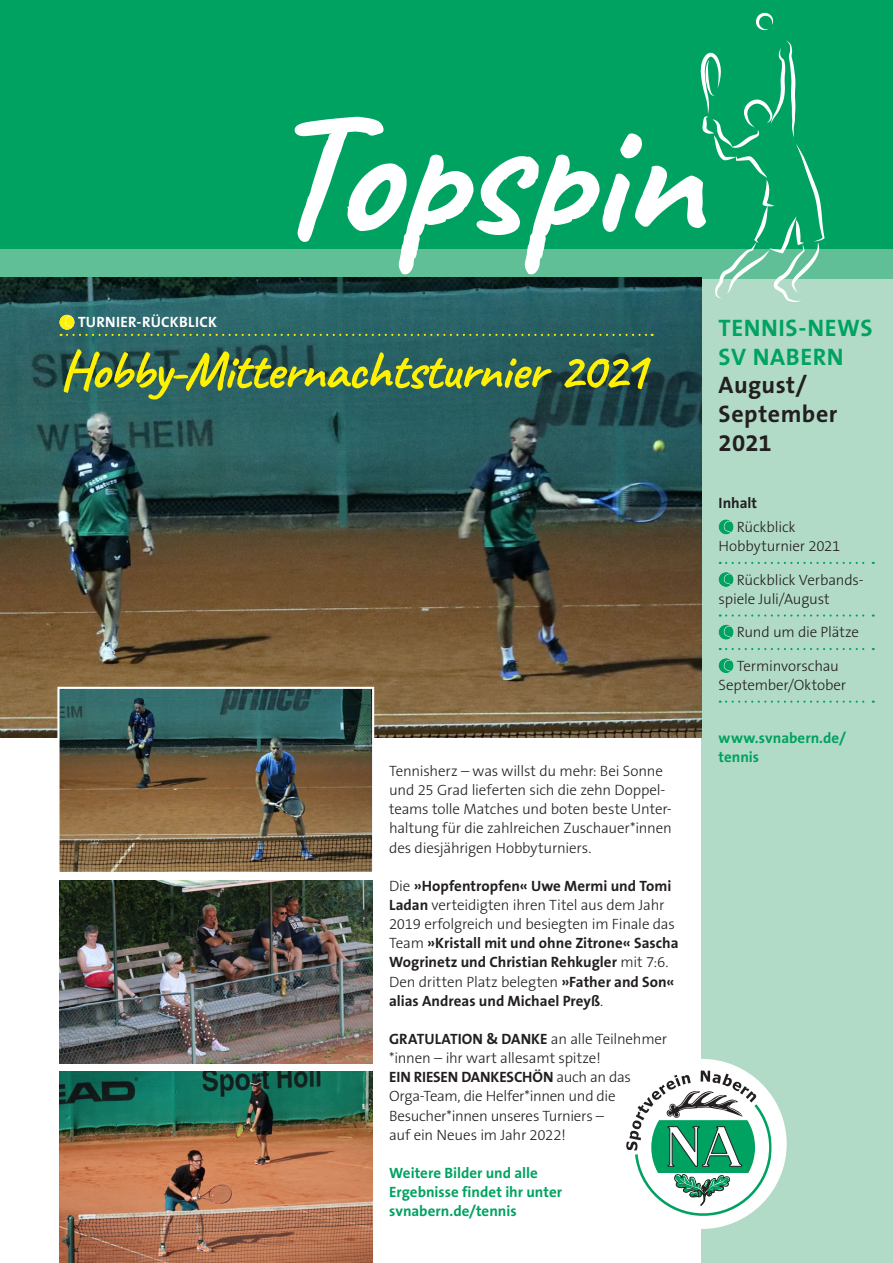
<style>
.page{position:relative;width:893px;height:1263px;background:#fff}
.page>*{position:absolute;margin:0;border:0;box-sizing:border-box;transform-origin:0 0}
.t1{font:700 180px "Caveat";letter-spacing:-.015em;color:#fff}
.t2{font:700 54px "Caveat";letter-spacing:-.02em;color:#fff101}
.t3{font:700 24px/28.7px "The Sans B7";letter-spacing:.02em;color:#231f20}
.t4{font:700 24px "The Sans B7";letter-spacing:.025em;color:#00a261}
.Copy_10pt_Raster{font:300 15px/19.2px "The Sans B3";letter-spacing:-.015em;color:#231f20}
.Copy_10pt_Raster-2{font:700 15px/19.2px "The Sans B7";color:#231f20}
.Copy_10pt_Raster-3{font:700 15px/19.2px "The Sans B7";color:#00a261}
.t5{font:700 15px "The Sans B7";letter-spacing:.02em;color:#fff}
.s1{font-family:"The Sans B3";font-weight:300}
.s2{font-family:"The Sans B7";font-weight:700}
</style>
<div class="page">
<div style="left:702px;top:279px;width:191px;height:984px;background:#b1dbc7"></div>
<div style="left:0;top:0;width:893px;height:251px;background:#00a261"></div>
<div style="left:0;top:249px;width:893px;height:30px;background:#60bf97"></div>
<svg style="left:701px;top:40px;width:124px;height:262px"></svg>
<svg style="left:756px;top:13px;width:17px;height:17px"></svg>
<div style="left:617px;top:1059px;width:170px;height:170px;background:#fff;border-radius:50%"></div>
<svg style="left:626px;top:1070px;width:146px;height:146px"></svg>
<img style="left:0;top:277px;width:702px;height:461px">
<img style="left:56px;top:686px;width:319px;height:186px">
<img style="left:60px;top:880px;width:312px;height:183px">
<img style="left:60px;top:1071px;width:312px;height:192px">
<svg style="left:720px;top:562px;width:154px;height:2px"></svg>
<svg style="left:720px;top:614px;width:154px;height:3px"></svg>
<svg style="left:720px;top:648px;width:154px;height:2px"></svg>
<svg style="left:720px;top:701px;width:154px;height:2px"></svg>
<img style="left:719px;top:519px;width:14px;height:15px;border-radius:7px">
<img style="left:719px;top:572px;width:14px;height:15px;border-radius:7px">
<img style="left:719px;top:625px;width:14px;height:15px;border-radius:7px">
<img style="left:719px;top:658px;width:14px;height:15px;border-radius:7px">
<svg style="left:61px;top:334px;width:592px;height:2px"></svg>
<img style="left:60px;top:315px;width:14px;height:15px;border-radius:7px">
<p class="t1" style="left:265px;top:60px;width:438px">Topspin</p>
<p class="t5" style="left:78px;top:314px;width:141px">TURNIER-RÜCKBLICK</p>
<p class="t2" style="left:60px;top:336px;width:588px">Hobby-Mitternachtsturnier 2021</p>
<p class="t4" style="left:719px;top:315px;width:155px">TENNIS-NEWS</p>
<p class="t4" style="left:719px;top:344px;width:127px">SV NABERN</p>
<p class="t3" style="left:719px;top:372px;width:120px">August/<br>September<br>2021</p>
<p class="Copy_10pt_Raster" style="left:389px;top:762px;width:284px">Tennisherz – was willst du mehr: Bei Sonne und 25 Grad lieferten sich die zehn Doppel&shy;teams tolle Matches und boten beste Unter&shy;haltung für die zahlreichen Zuschauer*innen des diesjährigen Hobbyturniers.</p>
<p class="Copy_10pt_Raster-2" style="left:389px;top:877px;width:291px"><span class="s1">Die</span> »Hopfentropfen« Uwe Mermi und Tomi Ladan <span class="s1">verteidigten ihren Titel aus dem Jahr 2019 erfolgreich und besiegten im Finale das Team</span> »Kristall mit und ohne Zitrone« Sascha Wogrinetz und Christian Rehkugler <span class="s1">mit 7:6.<br>Den dritten Platz belegten</span> »Father and Son« alias Andreas und Michael Preyß<span class="s1">.</span></p>
<p class="Copy_10pt_Raster" style="left:389px;top:1030px;width:280px"><span class="s2">GRATULATION &amp; DANKE</span> an alle Teilnehmer *innen – ihr wart allesamt spitze!</p>
<p class="Copy_10pt_Raster" style="left:389px;top:1068px;width:243px"><span class="s2">EIN RIESEN DANKESCHÖN</span> auch an das<br>Orga-Team, die Helfer*innen und die<br>Besucher*innen unseres Turniers –<br>auf ein Neues im Jahr 2022!</p>
<p class="Copy_10pt_Raster-3" style="left:389px;top:1164px;width:174px">Weitere Bilder und alle<br>Ergebnisse findet ihr unter svnabern.de/tennis</p>
<p class="Copy_10pt_Raster-2" style="left:719px;top:494px;width:40px">Inhalt</p>
<p class="Copy_10pt_Raster" style="left:719px;top:518px;width:123px;text-indent:18px">Rückblick<br>Hobbyturnier 2021</p>
<p class="Copy_10pt_Raster" style="left:719px;top:571px;width:146px;text-indent:18px">Rückblick Verbands&shy;spiele Juli/August</p>
<p class="Copy_10pt_Raster" style="left:737px;top:623px;width:124px">Rund um die Plätze</p>
<p class="Copy_10pt_Raster" style="left:719px;top:657px;width:129px;text-indent:18px">Terminvorschau<br>September/Oktober</p>
<p class="Copy_10pt_Raster-3" style="left:719px;top:728px;width:129px">www.svnabern.de/ tennis</p>
</div>
